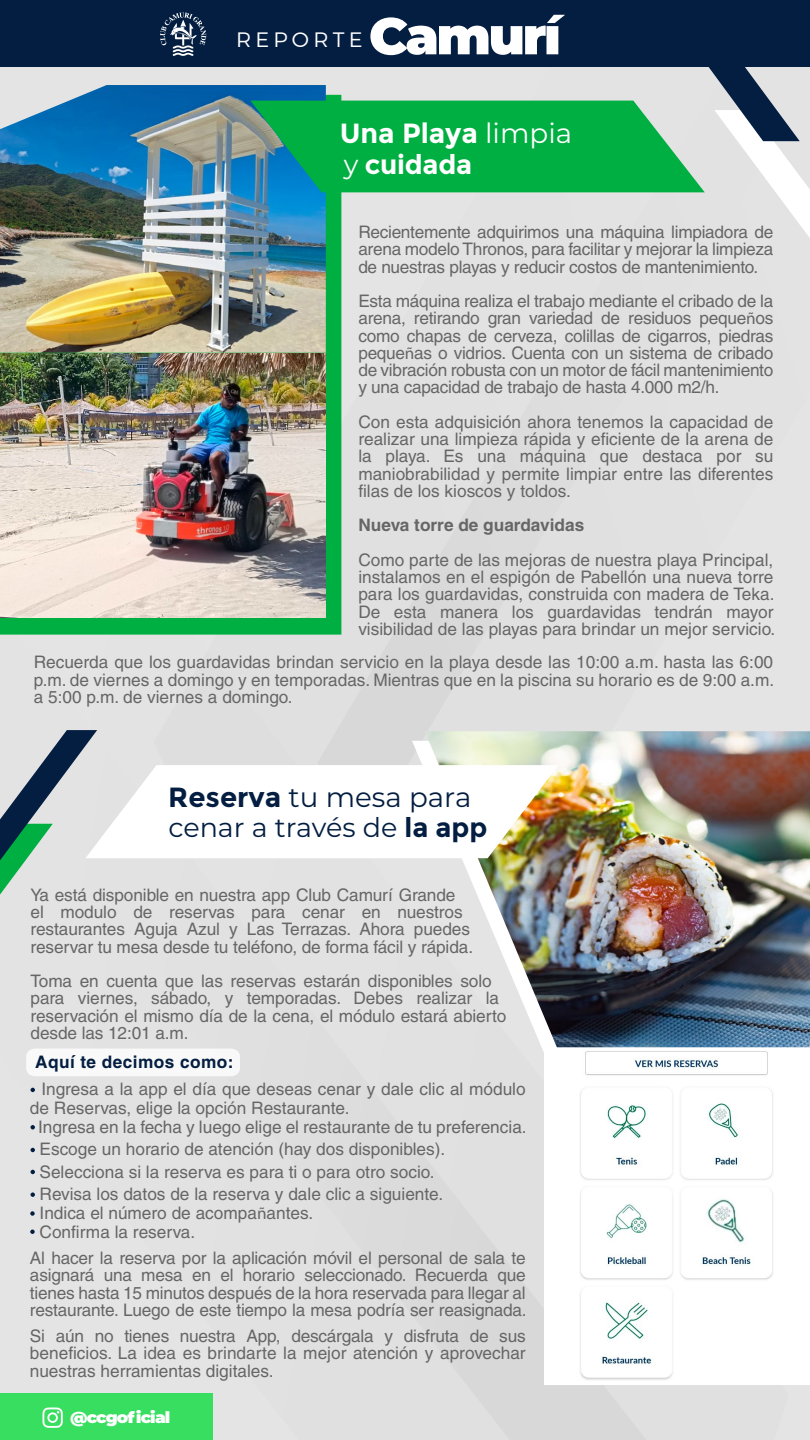
<style>
.page{position:relative;width:810px;height:1440px;background:#fff}
.page>*{position:absolute;margin:0;border:0;box-sizing:border-box;transform-origin:0 0}
.t1{font:900 51.6px "Montserrat";letter-spacing:-.05em;color:#fff}
.t2{font:27.75px "Montserrat";color:#041e41}
.t3{font:700 27.75px "Montserrat";letter-spacing:-.005em;color:#fff}
.t4{font:27px "Montserrat";color:#041e41}
.t5{font:700 27px "Montserrat";letter-spacing:-.01em;color:#fff}
.t6{font:300 20.77px "Montserrat";letter-spacing:.2em;color:#fff}
.t7{font:17.25px/17.2px "Helvetica CE";letter-spacing:-.005em;color:#666;text-align:justify}
.t8{font:700 17.25px "Helvetica";color:#666}
.t9{font:700 17.25px "Helvetica";letter-spacing:.025em;color:#041e41}
.t10{font:900 15.9px "Montserrat";letter-spacing:-.05em;color:#fff;scale:1.06 1}
.s1{font-weight:400}
.s2{font-family:"Myriad Pro"}
.s3{font-weight:700}
</style>
<div class="page">
<div style="left:0;top:635px;width:686px;height:805px;background:#e1e1e1"></div>
<div style="left:154px;top:67px;width:163px;height:663px;background:#e0e0e0"></div>
<div style="left:317px;top:266px;width:493px;height:465px;background:#e1e1e1"></div>
<div style="left:0;top:0;width:810px;height:67px;background:#041e41"></div>
<svg style="left:160px;top:12px;width:46px;height:44px"></svg>
<div style="left:0;top:1394px;width:212px;height:46px;background:#38de60"></div>
<svg style="left:42px;top:1407px;width:21px;height:21px"></svg>
<div style="left:0;top:266px;width:341px;height:369px;background:#00af41"></div>
<img style="left:0;top:85px;width:326px;height:533px">
<svg style="left:250px;top:67px;width:560px;height:199px;background:#83c4a6"></svg>
<svg style="left:412px;top:955px;width:398px;height:105px;fill:#e1e1e1"></svg>
<img style="left:425px;top:731px;width:385px;height:316px">
<div style="left:544px;top:1052px;width:266px;height:333px;background:#fff"></div>
<img style="left:580px;top:1050px;width:195px;height:330px">
<svg style="left:0;top:730px;width:559px;height:225px"></svg>
<svg style="left:26px;top:1049px;width:214px;height:27px"></svg>
<svg style="left:31px;top:1088px;width:4px;height:4px"></svg>
<svg style="left:31px;top:1148px;width:4px;height:4px"></svg>
<svg style="left:31px;top:1125px;width:4px;height:4px"></svg>
<svg style="left:31px;top:1192px;width:4px;height:5px"></svg>
<svg style="left:31px;top:1170px;width:4px;height:4px"></svg>
<svg style="left:30px;top:1229px;width:5px;height:5px"></svg>
<svg style="left:30px;top:1211px;width:5px;height:5px"></svg>
<p class="t6" style="left:236px;top:27px;width:128px">REPORTE</p>
<h1 class="t1" style="left:369px;top:-3px;width:194px">Camurí</h1>
<h2 class="t3" style="left:340px;top:116px;width:234px">Una Playa <span class="s1">limpia</span></h2>
<h3 class="t5" style="left:344px;top:149px;width:130px"><span class="s1">y</span> cuidada</h3>
<p class="t7" style="left:358px;top:223px;width:417px">Recientemente adquirimos una máquina limpiadora de arena modelo Thronos, para facilitar y mejorar la limpieza de nuestras playas y reducir costos de mantenimiento.</p>
<p class="t7" style="left:358px;top:292px;width:417px">Esta máquina realiza el trabajo mediante el cribado de la arena, retirando gran variedad de residuos peque<span class="s2">ñ</span>os como chapas de cerveza, colillas de cigarros, piedras peque<span class="s2">ñ</span>as o vidrios. Cuenta con un sistema de cribado de vibración robusta con un motor de fácil mantenimiento y una capacidad de trabajo de hasta 4.000 m2/h.</p>
<p class="t7" style="left:358px;top:413px;width:417px">Con esta adquisición ahora tenemos la capacidad de realizar una limpieza rápida y eficiente de la arena de la playa. Es una máquina que destaca por su maniobrabilidad y permite limpiar entre las diferentes filas de los kioscos y toldos.</p>
<p class="t8" style="left:358px;top:515px;width:227px">Nueva torre de guardavidas</p>
<p class="t7" style="left:358px;top:551px;width:419px">Como parte de las mejoras de nuestra playa Principal, instalamos en el espigón de Pabellón una nueva torre para los guardavidas, construida con madera de Teka.<br>De esta manera los guardavidas tendrán mayor visibilidad de las playas para brindar un mejor servicio.</p>
<p class="t7" style="left:34px;top:654px;width:742px">Recuerda que los guardavidas brindan servicio en la playa desde las 10:00 a.m. hasta las 6:00 p.m. de viernes a domingo y en temporadas. Mientras que en la piscina su horario es de 9:00 a.m. a 5:00 p.m. de viernes a domingo.</p>
<h2 class="t2" style="left:168px;top:778px;width:305px"><span class="s3">Reserva</span> tu mesa para</h2>
<h3 class="t4" style="left:168px;top:809px;width:321px">cenar a través de <span class="s3">la app</span></h3>
<p class="t7" style="left:31px;top:886px;width:444px;text-align:left">Ya está disponible en nuestra app Club Camurí Grande el modulo de reservas para cenar en nuestros restaurantes Aguja Azul y Las Terrazas. Ahora puedes reservar tu mesa desde tu teléfono, de forma fácil y rápida.</p>
<p class="t7" style="left:31px;top:972px;width:477px;text-align:left">Toma en cuenta que las reservas estarán disponibles solo para viernes, sábado, y temporadas. Debes realizar la reservación el mismo día de la cena, el módulo estará abierto desde las 12:01 a.m.</p>
<p class="t9" style="left:35px;top:1052px;width:200px">Aquí te decimos como:</p>
<p class="t7" style="left:41px;top:1081px;width:486px">Ingresa a la app el día que deseas cenar y dale clic al módulo</p>
<p class="t7" style="left:30px;top:1099px;width:321px">de Reservas, elige la opción Restaurante.</p>
<p class="t7" style="left:38px;top:1118px;width:490px">Ingresa en la fecha y luego elige el restaurante de tu preferencia.</p>
<p class="t7" style="left:40px;top:1138px;width:407px;line-height:22.5px;text-align:left">Escoge un horario de atención (hay dos disponibles).<br>Selecciona si la reserva es para ti o para otro socio.<br>Revisa los datos de la reserva y dale clic a siguiente.</p>
<p class="t7" style="left:40px;top:1204px;width:275px;line-height:18.8px">Indica el número de acompa<span class="s2">ñ</span>antes.<br>Confirma la reserva.</p>
<p class="t7" style="left:30px;top:1249px;width:498px">Al hacer la reserva por la aplicación móvil el personal de sala te asignará una mesa en el horario seleccionado. Recuerda que tienes hasta 15 minutos después de la hora reservada para llegar al restaurante. Luego de este tiempo la mesa podría ser reasignada.</p>
<p class="t7" style="left:30px;top:1327px;width:497px">Si aún no tienes nuestra App, descárgala y disfruta de sus beneficios. La idea es brindarte la mejor atención y aprovechar nuestras herramientas digitales.</p>
<p class="t10" style="left:70px;top:1405px;width:96px">@ccgoficial</p>
</div>
